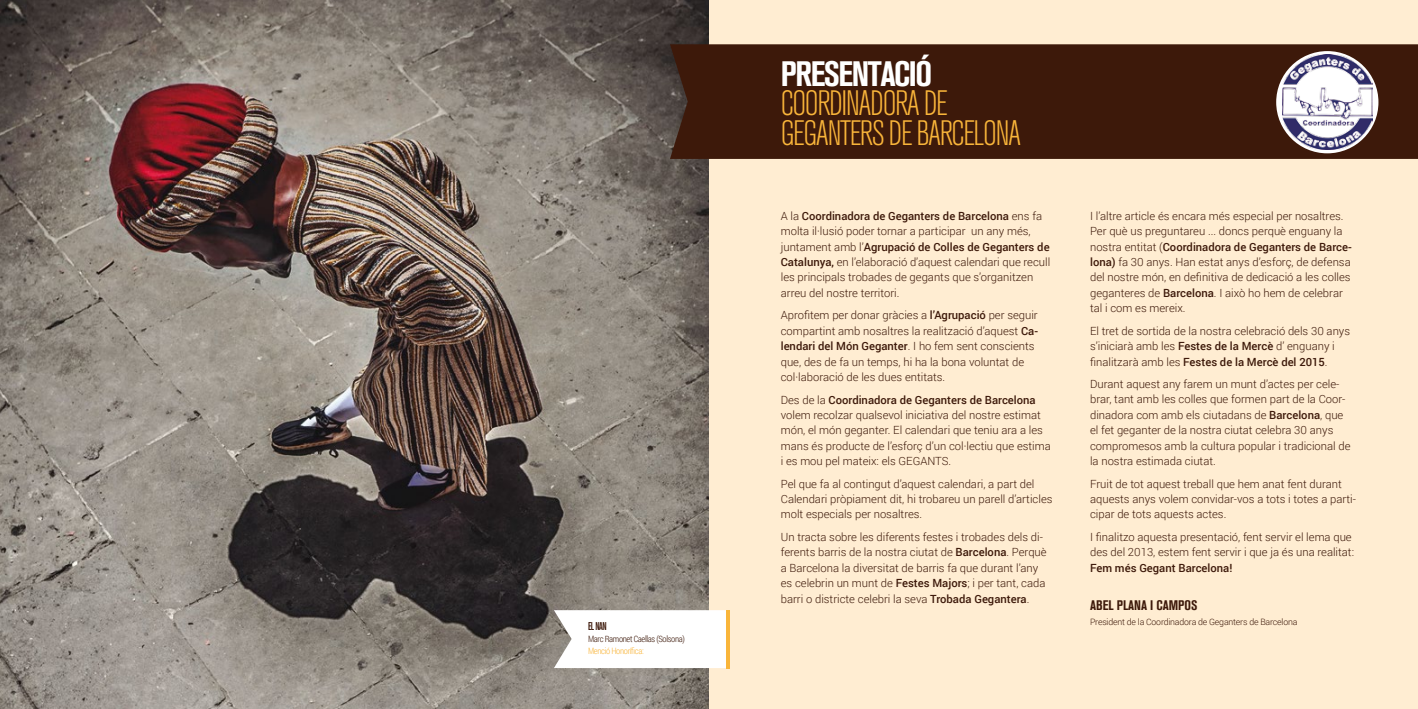
<style>
.page{position:relative;width:1418px;height:709px;background:#fff}
.page>*{position:absolute;margin:0;border:0;box-sizing:border-box;transform-origin:0 0}
.t1{font:300 condensed 35px/29.6px "Akzidenz Grotesk BQ";letter-spacing:-.04em;color:#f9b53a}
.t2{font:700 condensed 35px "Akzidenz Grotesk BQ";letter-spacing:-.04em;color:#fff}
.t3{font:700 condensed 13.75px "Akzidenz Grotesk BQ";color:#3d190a}
.t4{font:300 11.25px/15.4px "Roboto";color:#3d190a}
.t5{font:500 11.25px "Roboto";color:#3d190a}
.t6{font:11.25px "Akzidenz Grotesk BQ Md Cnd Alt";color:#3d190a}
.t7{font:300 8.75px "Roboto";letter-spacing:-.02em;color:#3d190a}
.t8{font:300 8.75px "Roboto Condensed";letter-spacing:-.04em;color:#3d190a}
.t9{font:300 8.75px "Roboto Condensed";letter-spacing:-.04em;color:#f9b53a}
.s1{font-weight:500}
</style>
<div class="page">
<img style="left:0;top:0;width:709px;height:709px">
<div style="left:709px;top:0;width:708px;height:709px;background:#ffedd2"></div>
<div style="left:670px;top:44px;width:747px;height:115px;background:#3d190a"></div>
<svg style="left:1276px;top:51px;width:102px;height:102px"></svg>
<img style="left:1282px;top:55px;width:90px;height:95px">
<svg style="left:64px;top:610px;width:662px;height:58px"></svg>
<hr style="left:726px;top:610px;width:4px;height:58px;background:#f9b53a">
<p class="t6" style="left:588px;top:620px;width:20px">EL NAN</p>
<p class="t8" style="left:588px;top:633px;width:98px">Marc Ramonet Caellas (Solsona)</p>
<p class="t9" style="left:588px;top:645px;width:57px">Menció Honorífica:</p>
<h1 class="t2" style="left:780px;top:53px;width:153px">PRESENTACIÓ</h1>
<h1 class="t1" style="left:780px;top:89px;width:242px">COORDINADORA DE<br>GEGANTERS DE BARCELONA</h1>
<p class="t4" style="left:780px;top:208px;width:271px">A la <span class="s1">Coordinadora de Geganters de Barcelona</span> ens fa molta il·lusió poder tornar a participar un any més, juntament amb l’<span class="s1">Agrupació de Colles de Geganters de Catalunya,</span> en l’elaboració d’aquest calendari que recull les principals trobades de gegants que s’organitzen arreu del nostre territori.</p>
<p class="t4" style="left:780px;top:307px;width:259px">Aprofitem per donar gràcies a <span class="s1">l’Agrupació</span> per seguir compartint amb nosaltres la realització d’aquest <span class="s1">Ca&shy;lendari del Món Geganter</span>. I ho fem sent conscients que, des de fa un temps, hi ha la bona voluntat de col·laboració de les dues entitats.</p>
<p class="t4" style="left:780px;top:391px;width:271px">Des de la <span class="s1">Coordinadora de Geganters de Barcelona </span>volem recolzar qualsevol iniciativa del nostre estimat món, el món geganter. El calendari que teniu ara a les mans és producte de l’esforç d’un col·lectiu que estima i es mou pel mateix: els GEGANTS.</p>
<p class="t4" style="left:780px;top:475px;width:273px">Pel que fa al contingut d’aquest calendari, a part del<br>Calendari pròpiament dit, hi trobareu un parell d’articles molt especials per nosaltres.</p>
<p class="t4" style="left:780px;top:529px;width:267px">Un tracta sobre les diferents festes i trobades dels di&shy;ferents barris de la nostra ciutat de <span class="s1">Barcelona</span>. Perquè a Barcelona la diversitat de barris fa que durant l’any es celebrin un munt de <span class="s1">Festes Majors</span>; i per tant, cada barri o districte celebri la seva <span class="s1">Trobada Gegantera</span>.</p>
<p class="t4" style="left:1090px;top:208px;width:263px">I l’altre article és encara més especial per nosaltres.<br>Per què us preguntareu ... doncs perquè enguany la nostra entitat (<span class="s1">Coordinadora de Geganters de Barce&shy;lona)</span> fa 30 anys. Han estat anys d’esforç, de defensa del nostre món, en definitiva de dedicació a les colles geganteres de <span class="s1">Barcelona</span>. I això ho hem de celebrar tal i com es mereix.</p>
<p class="t4" style="left:1090px;top:323px;width:262px">El tret de sortida de la nostra celebració dels 30 anys s’iniciarà amb les <span class="s1">Festes de la Mercè</span> d’ enguany i finalitzarà amb les <span class="s1">Festes de la Mercè del 2015</span>.</p>
<p class="t4" style="left:1090px;top:376px;width:262px">Durant aquest any farem un munt d’actes per cele&shy;brar, tant amb les colles que formen part de la Coor&shy;dinadora com amb els ciutadans de <span class="s1">Barcelona</span>, que el fet geganter de la nostra ciutat celebra 30 anys compromesos amb la cultura popular i tradicional de la nostra estimada ciutat.</p>
<p class="t4" style="left:1090px;top:475px;width:267px">Fruit de tot aquest treball que hem anat fent durant aquests anys volem convidar-vos a tots i totes a parti&shy;cipar de tots aquests actes.</p>
<p class="t4" style="left:1090px;top:529px;width:265px">I finalitzo aquesta presentació, fent servir el lema que des del 2013, estem fent servir i que ja és una realitat:</p>
<p class="t5" style="left:1090px;top:560px;width:144px">Fem més Gegant Barcelona!</p>
<p class="t3" style="left:1090px;top:597px;width:109px">ABEL PLANA I CAMPOS</p>
<p class="t7" style="left:1090px;top:615px;width:209px">President de la Coordinadora de Geganters de Barcelona</p>
</div>
